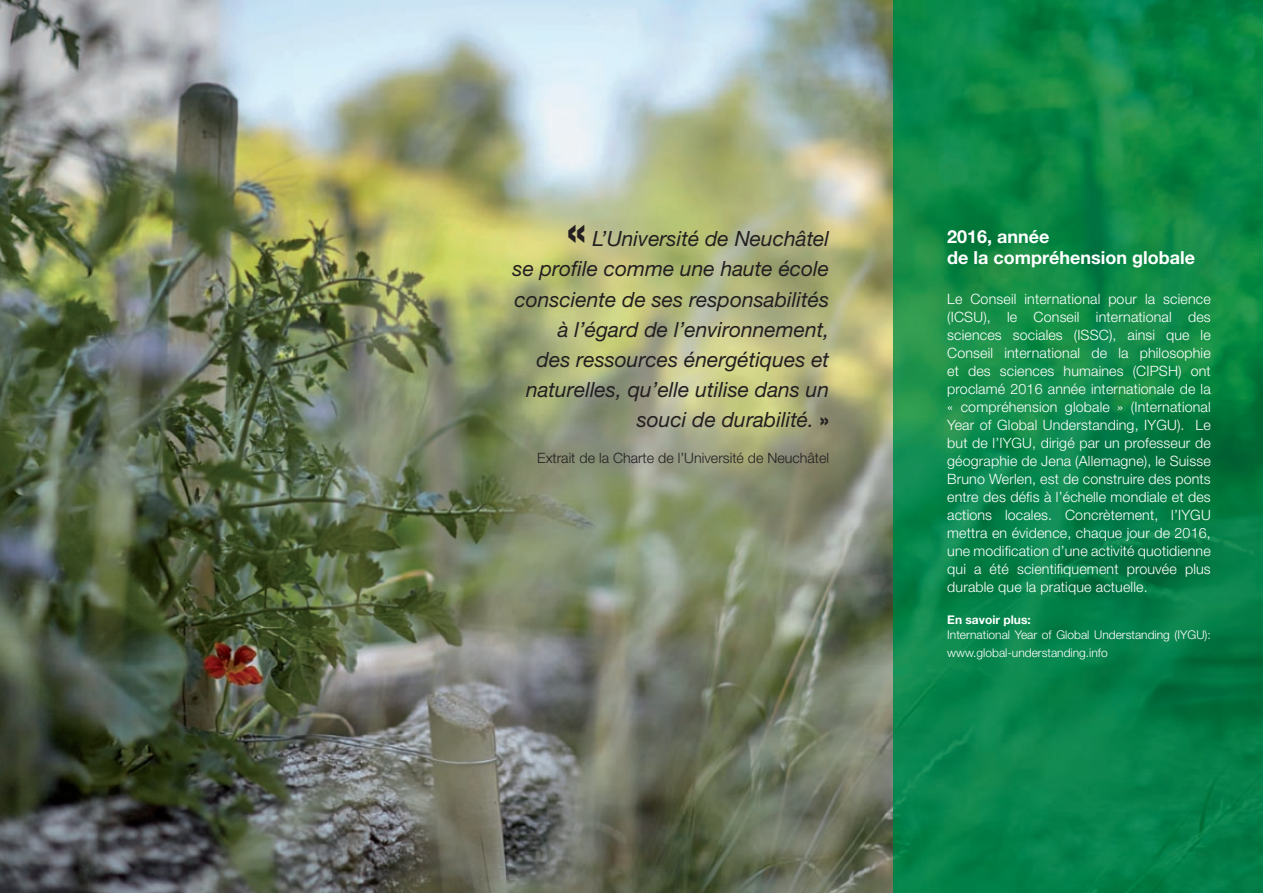
<style>
.page{position:relative;width:1263px;height:893px;background:#fff}
.page>*{position:absolute;margin:0;border:0;box-sizing:border-box;transform-origin:0 0}
.t1{font:italic 21px/30px "Helvetica Neue";color:#231f20;text-align:right}
.t2{font:700 18px/21.6px "Helvetica Neue";color:#fff}
.t3{font:300 14.25px/18px "Helvetica Neue";letter-spacing:.01em;color:#fff;text-align:justify}
.t4{font:300 14.25px "Helvetica Neue";color:#231f20}
.t5{font:300 12px/18px "Helvetica Neue";color:#fff}
.t6{font:700 12px "Helvetica Neue";color:#fff}
.s1{font-weight:800;font-style:normal;font-size:45px}
.s2{font-weight:800;font-style:normal}
</style>
<div class="page">
<img style="left:0;top:0;width:1263px;height:893px">
<h1 class="t1" style="left:513px;top:224px;width:318px"><span class="s1">«</span> L’Université de Neuchâtel<br>se profile comme une haute école consciente de ses responsabilités à l’égard de l’environnement,<br>des ressources énergétiques et naturelles, qu’elle utilise dans un souci de durabilité. <span class="s2">»</span></h1>
<p class="t4" style="left:537px;top:449px;width:293px">Extrait de la Charte de l’Université de Neuchâtel</p>
<p class="t2" style="left:947px;top:225px;width:249px">2016, année<br>de la compréhension globale</p>
<p class="t3" style="left:947px;top:289px;width:265px">Le Conseil international pour la science (ICSU), le Conseil international des sciences sociales (ISSC), ainsi que le Conseil international de la philosophie et des sciences humaines (CIPSH) ont proclamé 2016 année internationale de la « compréhension globale » (International Year of Global Understanding, IYGU). Le but de l’IYGU, dirigé par un professeur de géographie de Jena (Allemagne), le Suisse Bruno Werlen, est de construire des ponts entre des défis à l’échelle mondiale et des actions locales. Concrètement, l’IYGU mettra en évidence, chaque jour de 2016, une modification d’une activité quotidienne qui a été scientifiquement prouvée plus durable que la pratique actuelle.</p>
<p class="t6" style="left:947px;top:613px;width:85px">En savoir plus:</p>
<p class="t5" style="left:947px;top:625px;width:265px">International Year of Global Understanding (IYGU): www.global-understanding.info</p>
</div>
